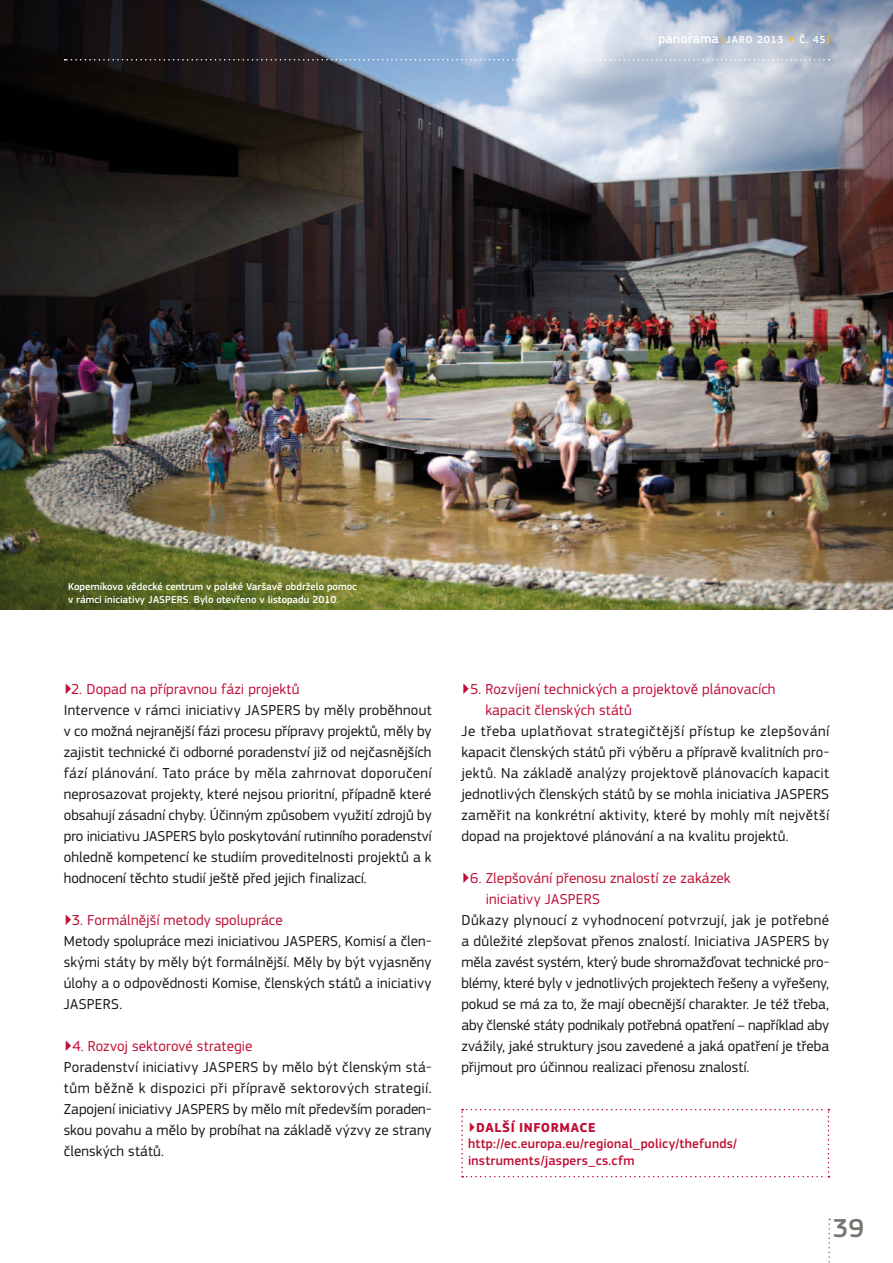
<style>
.page{position:relative;width:893px;height:1263px;background:#fff}
.page>*{position:absolute;margin:0;border:0;box-sizing:border-box;transform-origin:0 0}
.t1{font:500 27px "PF Square Sans Pro";color:#73766f}
.t2{font:15px/21px "PF Square Sans Pro";letter-spacing:.005em;color:#1a171c;text-align:justify}
.t3{font:15px/21px "PF Square Sans Pro";letter-spacing:.01em;color:#bf0e36}
.t4{font:500 13.5px/16.5px "PF Square Sans Pro";letter-spacing:.01em;color:#bf0e36}
.t5{font:700 13.5px "PF Square Sans Pro";color:#bf0e36}
.t6{font:500 10.5px/13.5px "PF Square Sans Pro";color:#fff}
.t7{font:500 10.5px "PF Square Sans Pro";letter-spacing:.075em;color:#fff}
.s1{font-size:13.5px}
.s2{color:#fabc21}
</style>
<div class="page">
<img style="left:0;top:0;width:893px;height:610px">
<svg style="left:461px;top:1109px;width:368px;height:68px"></svg>
<svg style="left:828px;top:1219px;width:2px;height:44px"></svg>
<svg style="left:65px;top:59px;width:764px;height:2px;background:#969eab"></svg>
<p class="t7" style="left:658px;top:33px;width:172px"><span class="s1">panorama</span> <span class="s2">[</span>Jaro 2013 <span class="s2">▶</span> Č. 45<span class="s2">]</span></p>
<p class="t6" style="left:68px;top:580px;width:290px">Koperníkovo vědecké centrum v polské Varšavě obdrželo pomoc v rámci iniciativy Jaspe rs. Bylo otevřeno v listopadu 2010.</p>
<p class="t3" style="left:64px;top:678px;width:237px">▶2. Dopad na přípravnou fázi projektů</p>
<p class="t2" style="left:64px;top:699px;width:370px">Intervence v rámci iniciativy JASPERS by měly proběhnout v co možná nejranější fázi procesu přípravy projektů, měly by zajistit technické či odborné poradenství již od nejčasnějších fází plánování. Tato práce by měla zahrnovat doporučení neprosazovat projekty, které nejsou prioritní, případně které obsahují zásadní chyby. Účinným způsobem využití zdrojů by pro iniciativu JASPERS bylo poskytování rutinního poradenství ohledně kompetencí ke studiím proveditelnosti projektů a k hodnocení těchto studií ještě před jejich finalizací.</p>
<p class="t3" style="left:64px;top:909px;width:220px">▶3. Formálnější metody spolupráce</p>
<p class="t2" style="left:64px;top:930px;width:369px">Metody spolupráce mezi iniciativou JASPERS, Komisí a člen&shy;skými státy by měly být formálnější. Měly by být vyjasněny úlohy a o odpovědnosti Komise, členských států a iniciativy JASPERS.</p>
<p class="t3" style="left:64px;top:1035px;width:190px">▶4. Rozvoj sektorové strategie</p>
<p class="t2" style="left:64px;top:1056px;width:369px">Poradenství iniciativy JASPERS by mělo být členským stá&shy;tům běžně k dispozici při přípravě sektorových strategií.<br>Zapojení iniciativy JASPERS by mělo mít především poraden&shy;skou povahu a mělo by probíhat na základě výzvy ze strany členských států.</p>
<p class="t3" style="left:485px;top:678px;width:292px;text-indent:-24px">▶5. Rozvíjení technických a projektově plánovacích kapacit členských států</p>
<p class="t2" style="left:461px;top:720px;width:370px">Je třeba uplatňovat strategičtější přístup ke zlepšování kapacit členských států při výběru a přípravě kvalitních pro&shy;jektů. Na základě analýzy projektově plánovacích kapacit jednotlivých členských států by se mohla iniciativa JASPERS zaměřit na konkrétní aktivity, které by mohly mít největší dopad na projektové plánování a na kvalitu projektů.</p>
<p class="t3" style="left:486px;top:867px;width:246px;text-indent:-24px">▶6. Zlepšování přenosu znalostí ze zakázek iniciativy JASPERS</p>
<p class="t2" style="left:461px;top:909px;width:369px">Důkazy plynoucí z vyhodnocení potvrzují, jak je potřebné a důležité zlepšovat přenos znalostí. Iniciativa JASPERS by měla zavést systém, který bude shromažďovat technické pro&shy;blémy, které byly v jednotlivých projektech řešeny a vyřešeny, pokud se má za to, že mají obecnější charakter. Je též třeba, aby členské státy podnikaly potřebná opatření – například aby zvážily, jaké struktury jsou zavedené a jaká opatření je třeba přijmout pro účinnou realizaci přenosu znalostí.</p>
<p class="t5" style="left:468px;top:1119px;width:18px">▶Dalš</p>
<p class="t5" style="left:511px;top:1119px;width:50px">í informace</p>
<p class="t4" style="left:468px;top:1136px;width:270px">http://ec.europa.eu/regional_policy/thefunds/ instruments/jaspers_cs.cfm</p>
<h1 class="t1" style="left:833px;top:1212px;width:32px">39</h1>
</div>
